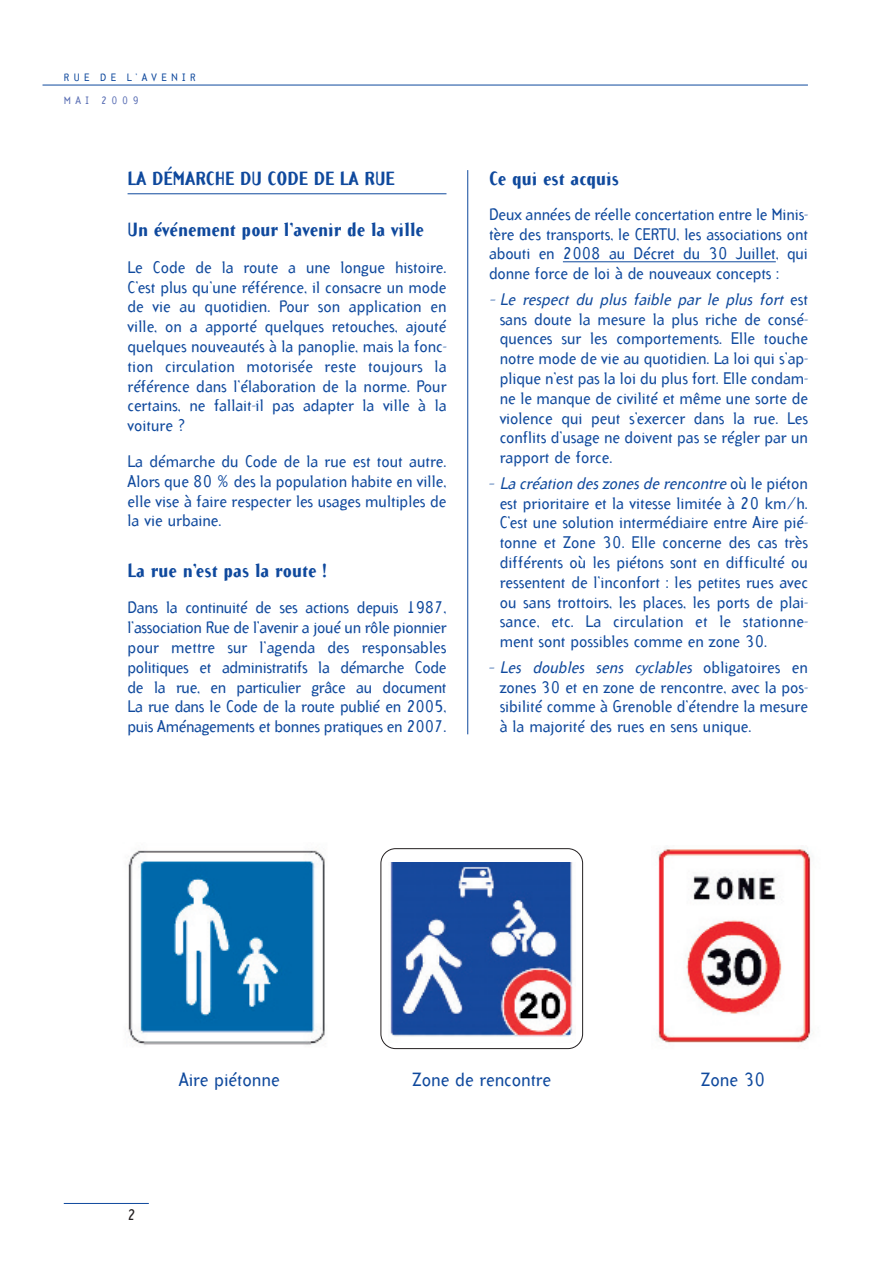
<style>
.page{position:relative;width:893px;height:1263px;background:#fff}
.page>*{position:absolute;margin:0;border:0;box-sizing:border-box;transform-origin:0 0}
.t1{font:700 18.75px "Arbitrary";color:#0f499d}
.t2{font:18.75px "Arbitrary";color:#0f499d}
.t3{font:16.5px/19.8px "Arbitrary";color:#0f499d;text-align:justify}
.t4{font:15px "Arbitrary";color:#231f20}
.t5{font:10.5px "Arbitrary";letter-spacing:.425em;color:#0f499d}
.t6{font:10.5px "Arbitrary";letter-spacing:.425em;color:#596eb4}
.s1{font-style:italic}
</style>
<div class="page">
<hr style="left:128px;top:194px;width:318px;height:1px;background:#0f499d">
<hr style="left:563px;top:262px;width:213px;height:1px;background:#0f499d">
<hr style="left:43px;top:85px;width:765px;height:1px;background:#0f499d">
<hr style="left:64px;top:1203px;width:85px;height:1px;background:#0f499d">
<hr style="left:467px;top:170px;width:1px;height:564px;background:#0f499d">
<img style="left:128px;top:850px;width:197px;height:195px">
<img style="left:390px;top:862px;width:183px;height:175px">
<img style="left:656px;top:847px;width:157px;height:196px">
<svg style="left:388px;top:1045px;width:188px;height:5px"></svg>
<div style="left:380px;top:848px;width:203px;height:201px;border:1px solid #231f20;border-radius:15px"></div>
<p class="t5" style="left:64px;top:73px;width:133px">RUE DE L’AVENIR</p>
<p class="t6" style="left:64px;top:96px;width:77px">MAI 2009</p>
<p class="t1" style="left:128px;top:171px;width:269px">LA DÉMARCHE DU CODE DE LA RUE</p>
<p class="t1" style="left:128px;top:222px;width:298px">Un événement pour l’avenir de la ville</p>
<p class="t3" style="left:128px;top:259px;width:321px">Le Code de la route a une longue histoire.<br>C’est plus qu’une référence, il consacre un mode de vie au quotidien. Pour son application en ville, on a apporté quelques retouches, ajouté quel ques nouveautés à la panoplie, mais la fonc&shy;tion circulation motorisée reste toujours la référence dans l’élaboration de la norme. Pour certains, ne fallait-il pas adapter la ville à la voiture ?</p>
<p class="t3" style="left:128px;top:453px;width:320px">La démarche du Code de la rue est tout autre.<br>Alors que 80 % des la population habite en ville, elle vise à faire respecter les usages multiples de la vie urbaine.</p>
<p class="t1" style="left:128px;top:563px;width:200px">La rue n’est pas la route !</p>
<p class="t3" style="left:128px;top:599px;width:320px">Dans la continuité de ses actions depuis 1987, l’association Rue de l’avenir a joué un rôle pionnier pour mettre sur l’agenda des responsables politiques et administratifs la démarche Code de la rue, en particulier grâce au document La rue dans le Code de la route publié en 2005, puis Aménagements et bonnes pratiques en 2007.</p>
<p class="t1" style="left:489px;top:171px;width:131px">Ce qui est acquis</p>
<p class="t3" style="left:489px;top:206px;width:321px">Deux années de réelle concertation entre le Minis&shy;tère des transports, le CERTU, les associations ont abouti en 2008 au Décret du 30 Juillet, qui donne force de loi à de nouveaux concepts :</p>
<p class="t3" style="left:500px;top:291px;width:310px;text-indent:-11px"><span class="s1">– Le respect du plus faible par le plus fort</span> e s t sans doute la mesure la plus riche de consé&shy;quences sur les comportements. Elle touche notre mode de vie au quotidien. La loi qui s’ap&shy;plique n’est pas la loi du plus fort. Elle condam&shy;ne le manque de civilité et même une sorte de violence qui peut s’exercer dans la rue. Les conflits d’usage ne doivent pas se régler par un rapport de force.</p>
<p class="t3" style="left:500px;top:475px;width:310px;text-indent:-11px">– <span class="s1">La création deszonesde rencontre</span> o ù l e p i é t o n est prioritaire et la vitesse limitée à 20 km/h.<br>C’est une solution intermédiaire entre Aire pié&shy;tonne et Zone 30. Elle concerne des cas très différents où les piétons sont en difficulté ou ressentent de l’inconfort : les petites rues avec ou sans trottoirs, les places, les ports de plai&shy;sance, etc. La circulation et le stationne&shy;ment sont possibles comme en zone 30.</p>
<p class="t3" style="left:500px;top:659px;width:310px;text-indent:-11px">– <span class="s1">Les doubles sens cyclables</span> o b l i g a t o i r e s e n zones 30 et en zone de rencontre, avec la pos&shy;sibilité comme à Grenoble d’étendre la mesure à la majorité des rues en sens unique.</p>
<p class="t2" style="left:179px;top:1073px;width:102px">Aire piétonne</p>
<p class="t2" style="left:412px;top:1073px;width:140px">Zone de rencontre</p>
<p class="t2" style="left:701px;top:1073px;width:66px">Zone 30</p>
<p class="t4" style="left:128px;top:1209px;width:10px">2</p>
</div>
